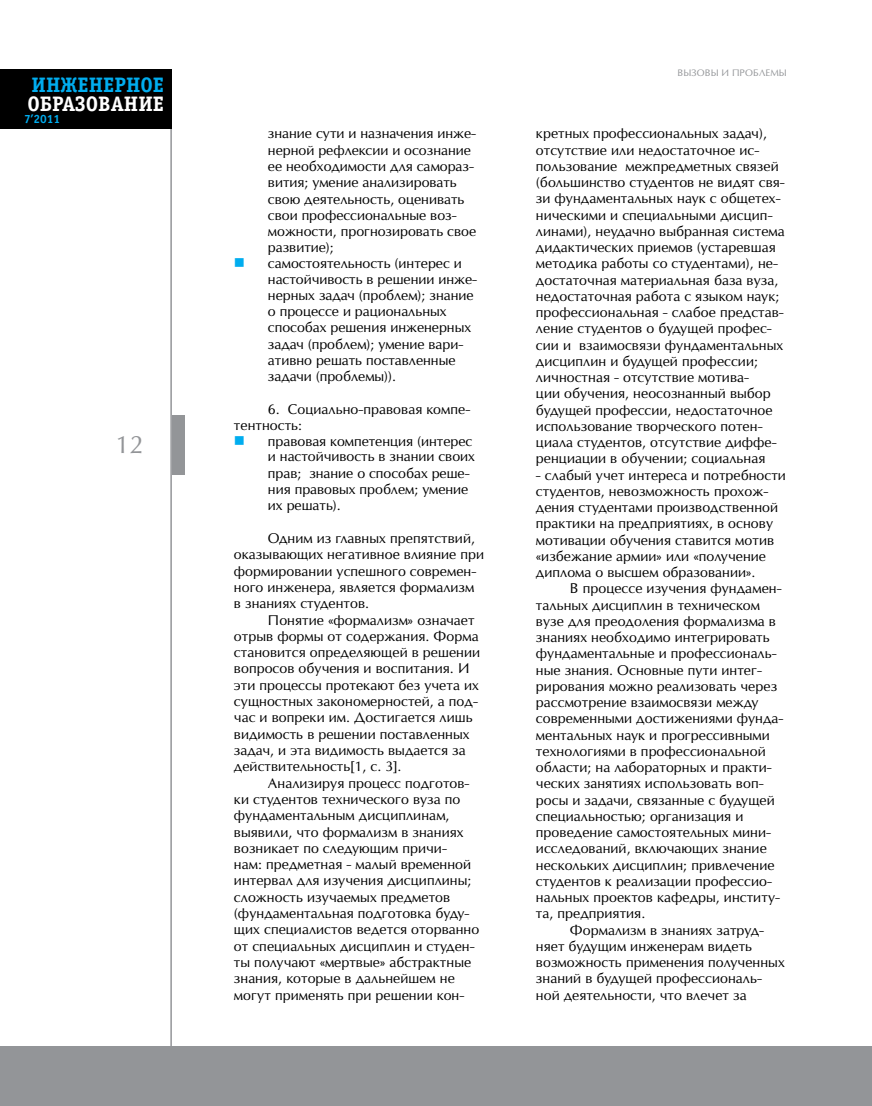
<style>
.page{position:relative;width:872px;height:1106px;background:#fff}
.page>*{position:absolute;margin:0;border:0;box-sizing:border-box;transform-origin:0 0}
.t1{font:24px "Opium New";color:#939598}
.t2{font:700 21px "Officina Serif C";color:#fff}
.t3{font:700 21px "Officina Serif C";color:#00adef}
.t4{font:15px "Wingdings";color:#00adef}
.t5{font:13.5px/16.2px "Opium New";letter-spacing:.005em;color:#000}
.t6{font:700 12px "Officina Sans C";color:#00adef}
.t7{font:9px "Opium New";color:#939598}
</style>
<div class="page">
<hr style="left:170px;top:69px;width:2px;height:1037px;background:#939598">
<div style="left:0;top:1046px;width:872px;height:60px;background:#939598"></div>
<div style="left:0;top:69px;width:172px;height:60px;background:#000"></div>
<div style="left:172px;top:415px;width:12px;height:60px;background:#939598"></div>
<h2 class="t3" style="left:32px;top:73px;width:134px">ИНЖЕНЕРНОЕ</h2>
<h2 class="t2" style="left:28px;top:91px;width:138px">ОБРАЗОВАНИЕ</h2>
<p class="t6" style="left:24px;top:113px;width:38px">7’2011</p>
<h1 class="t1" style="left:115px;top:429px;width:30px">12</h1>
<p class="t5" style="left:268px;top:125px;width:211px">знание сути и назначения инже&shy;нерной рефлексии и осознание ее необходимости для самораз&shy;вития; умение анализировать свою деятельность, оценивать свои профессиональные воз&shy;можности, прогнозировать свое развитие);<br>самостоятельность (интерес и настойчивость в решении инже&shy;нерных задач (проблем); знание о процессе и рациональных способах решения инженерных задач (проблем); умение вари&shy;ативно решать поставленные задачи (проблемы)).</p>
<p class="t5" style="left:234px;top:401px;width:238px;text-indent:34px">6. Социально-правовая компе&shy;тентность:</p>
<p class="t5" style="left:268px;top:433px;width:209px">правовая компетенция (интерес и настойчивость в знании своих прав; знание о способах реше&shy;ния правовых проблем; умение их решать).</p>
<p class="t5" style="left:234px;top:530px;width:252px;text-indent:34px">Одним из главных препятствий, оказывающих негативное влияние при формировании успешного современ&shy;ного инженера, является формализм в знаниях студентов.</p>
<p class="t5" style="left:234px;top:611px;width:248px;text-indent:34px">Понятие «формализм» означает отрыв формы от содержания. Форма становится определяющей в решении вопросов обучения и воспитания. И эти процессы протекают без учета их сущностных закономерностей, а под&shy;час и вопреки им. Достигается лишь видимость в решении поставленных задач, и эта видимость выдается за действительность[1, с. 3].</p>
<p class="t5" style="left:234px;top:774px;width:247px;text-indent:34px">Анализируя процесс подготов&shy;ки студентов технического вуза по фундаментальным дисциплинам, выявили, что формализм в знаниях возникает по следующим причи-<br>нам: предметная - малый временной интервал для изучения дисциплины; сложность изучаемых предметов (фундаментальная подготовка буду&shy;щих специалистов ведется оторванно от специальных дисциплин и студен&shy;ты получают «мертвые» абстрактные знания, которые в дальнейшем не могут применять при решении кон-</p>
<p class="t4" style="left:234px;top:255px;width:13px">■</p>
<p class="t4" style="left:234px;top:432px;width:13px">■</p>
<p class="t7" style="left:677px;top:67px;width:22px">ВЫЗОВ</p>
<p class="t7" style="left:710px;top:67px;width:36px">Ы И ПРОБЛЕ</p>
<p class="t7" style="left:770px;top:67px;width:18px">МЫ</p>
<p class="t5" style="left:536px;top:125px;width:250px">кретных профессиональных задач), отсутствие или недостаточное ис&shy;пользование межпредметных связей (большинство студентов не видят свя&shy;зи фундаментальных наук с общетех&shy;ническими и специальными дисцип&shy;линами), неудачно выбранная система дидактических приемов (устаревшая методика работы со студентами), не&shy;достаточная материальная база вуза, недостаточная работа с языком наук; профессиональная - слабое представ&shy;ление студентов о будущей профес&shy;сии и взаимосвязи фундаментальных дисциплин и будущей профессии; личностная - отсутствие мотива-<br>ции обучения, неосознанный выбор будущей профессии, недостаточное использование творческого потен&shy;циала студентов, отсутствие диффе&shy;ренциации в обучении; социальная</p>
<p class="t5" style="left:536px;top:466px;width:251px">- слабый учет интереса и потребности студентов, невозможность прохож&shy;дения студентами производственной практики на предприятиях, в основу мотивации обучения ставится мотив «избежание армии» или «получение диплома о высшем образовании».</p>
<p class="t5" style="left:536px;top:580px;width:249px;text-indent:34px">В процессе изучения фундамен&shy;тальных дисциплин в техническом вузе для преодоления формализма в знаниях необходимо интегрировать фундаментальные и профессиональ&shy;ные знания. Основные пути интег&shy;рирования можно реализовать через рассмотрение взаимосвязи между современными достижениями фунда&shy;ментальных наук и прогрессивными технологиями в профессиональной области; на лабораторных и практи&shy;ческих занятиях использовать воп&shy;росы и задачи, связанные с будущей специальностью; организация и проведение самостоятельных мини&shy;исследований, включающих знание нескольких дисциплин; привлечение студентов к реализации профессио&shy;нальных проектов кафедры, институ&shy;та, предприятия.</p>
<p class="t5" style="left:536px;top:921px;width:250px;text-indent:34px">Формализм в знаниях затруд&shy;няет будущим инженерам видеть возможность применения полученных знаний в будущей профессиональ&shy;ной деятельности, что влечет за</p>
</div>
